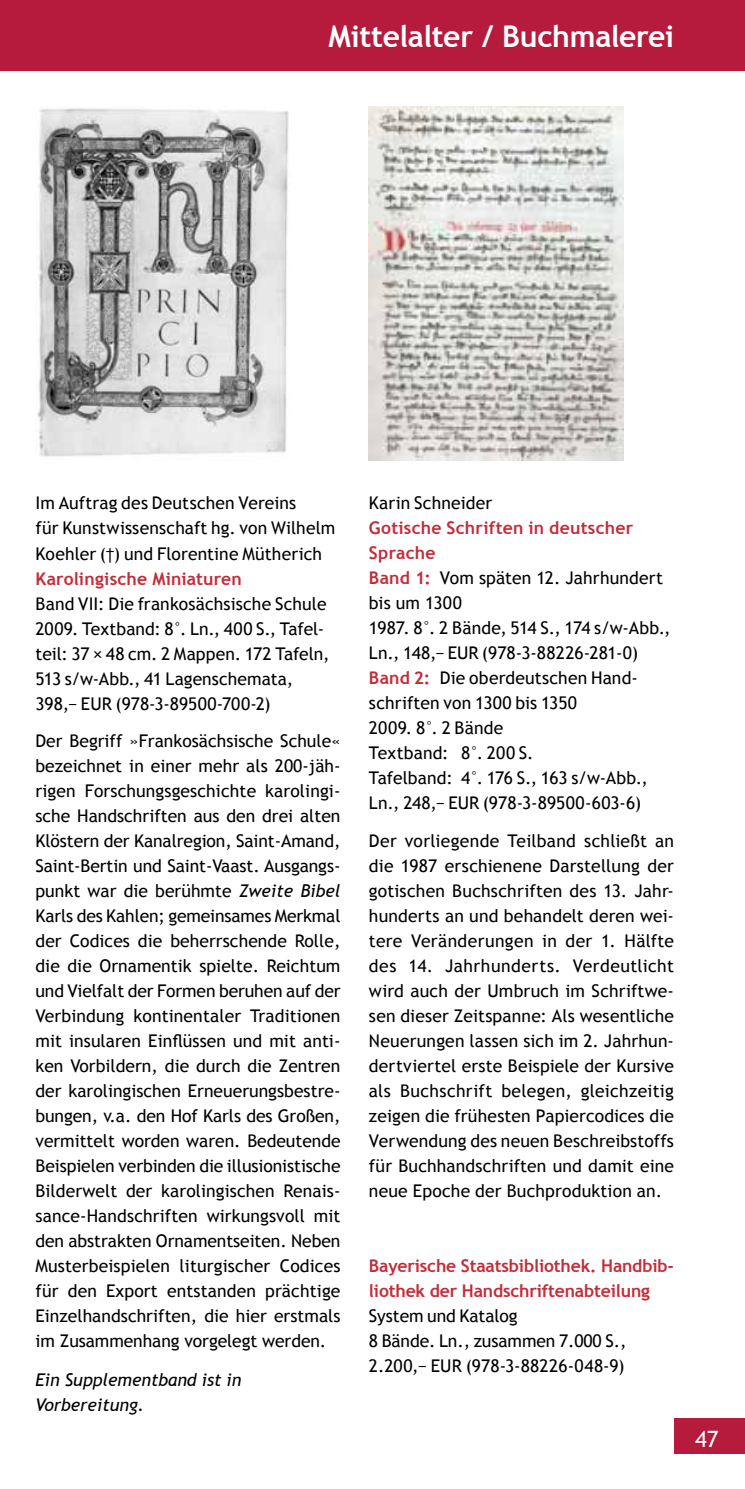
<style>
.page{position:relative;width:745px;height:1489px;background:#fff}
.page>*{position:absolute;margin:0;border:0;box-sizing:border-box;transform-origin:0 0}
.t1{font:700 30px "Trebuchet MS";letter-spacing:-.01em;color:#fff}
.t2{font:22.5px "Trebuchet MS";color:#fff}
.t3{font:17.5px/25px "Trebuchet MS";letter-spacing:.005em;color:#000}
.t4{font:700 17.5px/25px "Trebuchet MS";letter-spacing:-.01em;color:#c42c39}
.t5{font:italic 17.5px/25px "Trebuchet MS";color:#000}
.t6{font:700 17.5px "Trebuchet MS";letter-spacing:.01em;color:#c42c39}
.s1{font-style:italic}
.s2{font-weight:700;color:#c42c39}
</style>
<div class="page">
<div style="left:673px;top:1417px;width:71px;height:36px;background:#b61a3d"></div>
<div style="left:0;top:0;width:744px;height:71px;background:#b61a3d"></div>
<img style="left:37px;top:108px;width:252px;height:349px">
<img style="left:368px;top:106px;width:255px;height:355px">
<h1 class="t1" style="left:328px;top:17px;width:347px">Mittelalter / Buchmalerei</h1>
<p class="t3" style="left:35px;top:491px;width:301px">Im Auftrag des Deutschen Vereins<br>für Kunstwissenschaft hg. von Wilhelm<br>Koehler (†) und Florentine Mütherich</p>
<p class="t6" style="left:35px;top:567px;width:208px">Karolingische Miniaturen</p>
<p class="t3" style="left:35px;top:591px;width:295px">Band VII: Die frankosächsische Schule 2009. Textband: 8°. Ln., 400 S., Tafel&shy;teil: 37 × 48 cm. 2 Mappen. 172 Tafeln, 513 s/w-Abb., 41 Lagenschemata, 398,− EUR (978-3-89500-700-2)</p>
<p class="t3" style="left:35px;top:728px;width:306px;text-align:justify">Der Begriff »Frankosächsische Schule« bezeichnet in einer mehr als 200-jäh&shy;rigen Forschungsgeschichte karolingi&shy;sche Handschriften aus den drei alten Klöstern der Kanalregion, Saint-Amand, Saint-Bertin und Saint-Vaast. Ausgangs&shy;punkt war die berühmte <span class="s1">Zweite Bibel </span>Karls des Kahlen; gemeinsames Merkmal der Codices die beherrschende Rolle, die die Ornamentik spielte. Reichtum und Vielfalt der Formen beruhen auf der Verbindung kontinentaler Traditionen mit insularen Einflüssen und mit anti&shy;ken Vorbildern, die durch die Zentren der karolingischen Erneuerungsbestre&shy;bungen, v.a. den Hof Karls des Großen, vermittelt worden waren. Bedeutende Beispielen verbinden die illusionistische Bilderwelt der karolingischen Renais&shy;sance-Handschriften wirkungsvoll mit den abstrakten Ornamentseiten. Neben Musterbeispielen liturgischer Codices für den Export entstanden prächtige Einzelhandschriften, die hier erstmals im Zusammenhang vorgelegt werden.</p>
<p class="t5" style="left:35px;top:1367px;width:207px">Ein Supplementband ist in<br>Vorbereitung.</p>
<p class="t3" style="left:369px;top:491px;width:125px">Karin Schneider</p>
<p class="t3" style="left:369px;top:516px;width:303px"><span class="s2">Gotische Schriften in deutscher<br>Sprache<br>Band 1:</span> Vom späten 12. Jahrhundert bis um 1300<br>1987. 8°. 2 Bände, 514 S., 174 s/w-Abb.,<br>Ln., 148,− EUR (978-3-88226-281-0)<br><span class="s2">Band 2:</span> Die oberdeutschen Hand&shy;schriften von 1300 bis 1350<br>2009. 8°. 2 Bände<br>Textband: 8°. 200 S.<br>Tafelband: 4°. 176 S., 163 s/w-Abb.,<br>Ln., 248,− EUR (978-3-89500-603-6)</p>
<p class="t3" style="left:369px;top:828px;width:306px;text-align:justify">Der vorliegende Teilband schließt an die 1987 erschienene Darstellung der gotischen Buchschriften des 13. Jahr&shy;hunderts an und behandelt deren wei&shy;tere Veränderungen in der 1. Hälfte des 14. Jahrhunderts. Verdeutlicht wird auch der Umbruch im Schriftwe&shy;sen dieser Zeitspanne: Als wesentliche Neuerungen lassen sich im 2. Jahrhun&shy;dertviertel erste Beispiele der Kursive als Buchschrift belegen, gleichzeitig zeigen die frühesten Papiercodices die Verwendung des neuen Beschreibstoffs für Buchhandschriften und damit eine neue Epoche der Buchproduktion an.</p>
<p class="t4" style="left:369px;top:1252px;width:306px">Bayerische Staatsbibliothek. Handbib&shy;liothek der Handschriftenabteilung</p>
<p class="t3" style="left:369px;top:1303px;width:259px">System und Katalog<br>8 Bände. Ln., zusammen 7.000 S.,<br>2.200,− EUR (978-3-88226-048-9)</p>
<p class="t2" style="left:694px;top:1425px;width:25px">47</p>
</div>
